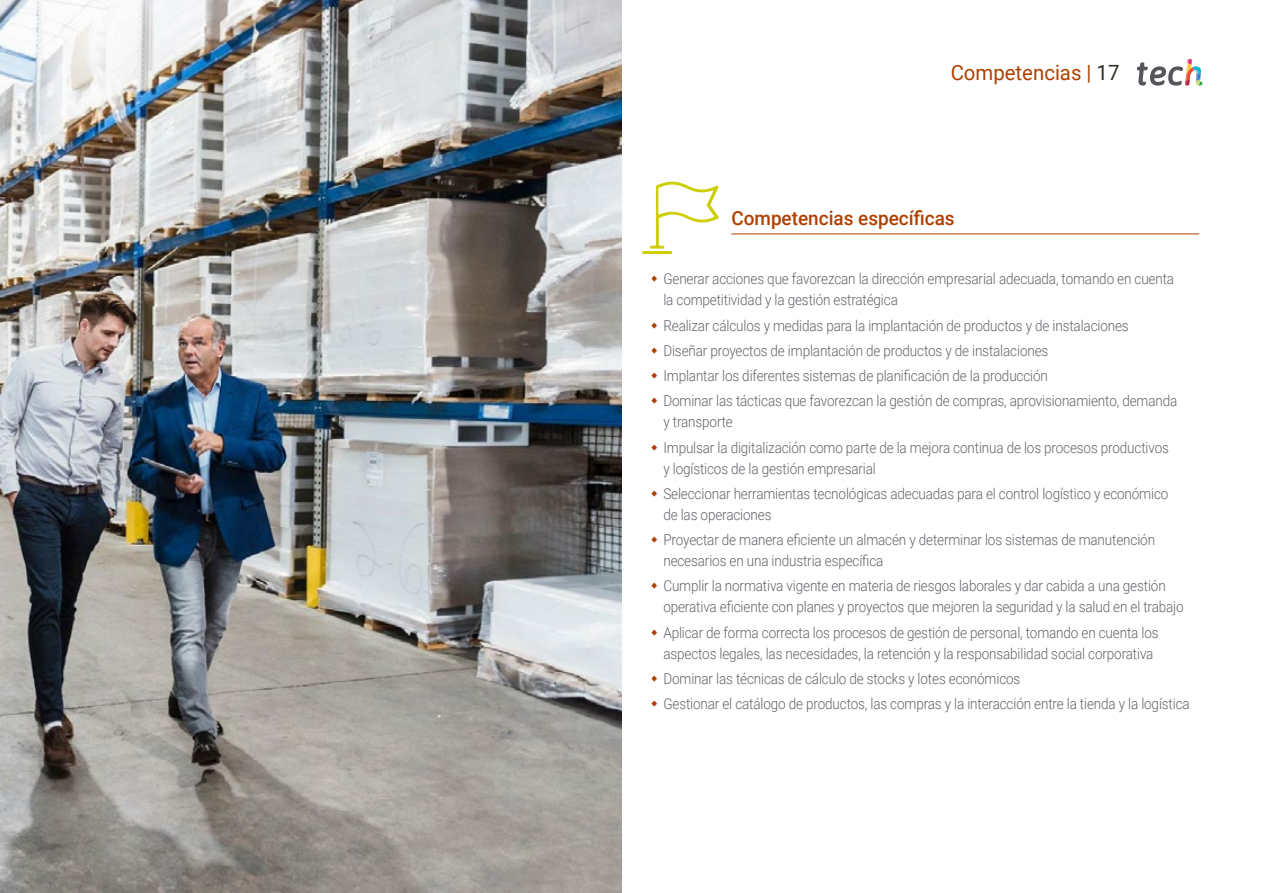
<style>
.page{position:relative;width:1263px;height:893px;background:#fff}
.page>*{position:absolute;margin:0;border:0;box-sizing:border-box;transform-origin:0 0}
.t1{font:21px "Roboto";color:#ae4000}
.t2{font:500 19.5px "Roboto";color:#ae4000}
.t3{font:300 15px/25.2px "Roboto";letter-spacing:-.01em;color:#61646a;scale:.9 1}
.s1{color:#312e20}
</style>
<div class="page">
<img style="left:0;top:0;width:622px;height:893px">
<hr style="left:731px;top:234px;width:468px;height:1px;background:#ae4000">
<hr style="left:642px;top:251px;width:30px;height:3px;background:#cdce00">
<svg style="left:650px;top:182px;width:69px;height:67px"></svg>
<svg style="left:1137px;top:59px;width:65px;height:27px"></svg>
<h1 class="t1" style="left:951px;top:57px;width:170px">Competencias | <span class="s1">17</span></h1>
<h2 class="t2" style="left:731px;top:205px;width:225px">Competencias específicas</h2>
<p class="t3" style="left:663px;top:268px;width:569px;line-height:21px">Generar acciones que favorezcan la dirección empresarial adecuada, tomando en cuenta la competitividad y la gestión estratégica</p>
<p class="t3" style="left:663px;top:312px;width:573px">Realizar cálculos y medidas para la implantación de productos y de instalaciones<br>Diseñar proyectos de implantación de productos y de instalaciones<br>Implantar los diferentes sistemas de planificación de la producción<br>Dominar las tácticas que favorezcan la gestión de compras, aprovisionamiento, demanda</p>
<p class="t3" style="left:663px;top:409px;width:563px">y transporte<br>Impulsar la digitalización como parte de la mejora continua de los procesos productivos</p>
<p class="t3" style="left:663px;top:455px;width:563px">y logísticos de la gestión empresarial<br>Seleccionar herramientas tecnológicas adecuadas para el control logístico y económico</p>
<p class="t3" style="left:663px;top:501px;width:548px">de las operaciones<br>Proyectar de manera eficiente un almacén y determinar los sistemas de manutención</p>
<p class="t3" style="left:663px;top:548px;width:560px">necesarios en una industria específica<br>Cumplir la normativa vigente en materia de riesgos laborales y dar cabida a una gestión</p>
<p class="t3" style="left:663px;top:594px;width:580px">operativa eficiente con planes y proyectos que mejoren la seguridad y la salud en el trabajo<br>Aplicar de forma correcta los procesos de gestión de personal, tomando en cuenta los</p>
<p class="t3" style="left:663px;top:640px;width:586px">aspectos legales, las necesidades, la retención y la responsabilidad social corporativa<br>Dominar las técnicas de cálculo de stocks y lotes económicos<br>Gestionar el catálogo de productos, las compras y la interacción entre la tienda y la logística</p>
</div>
